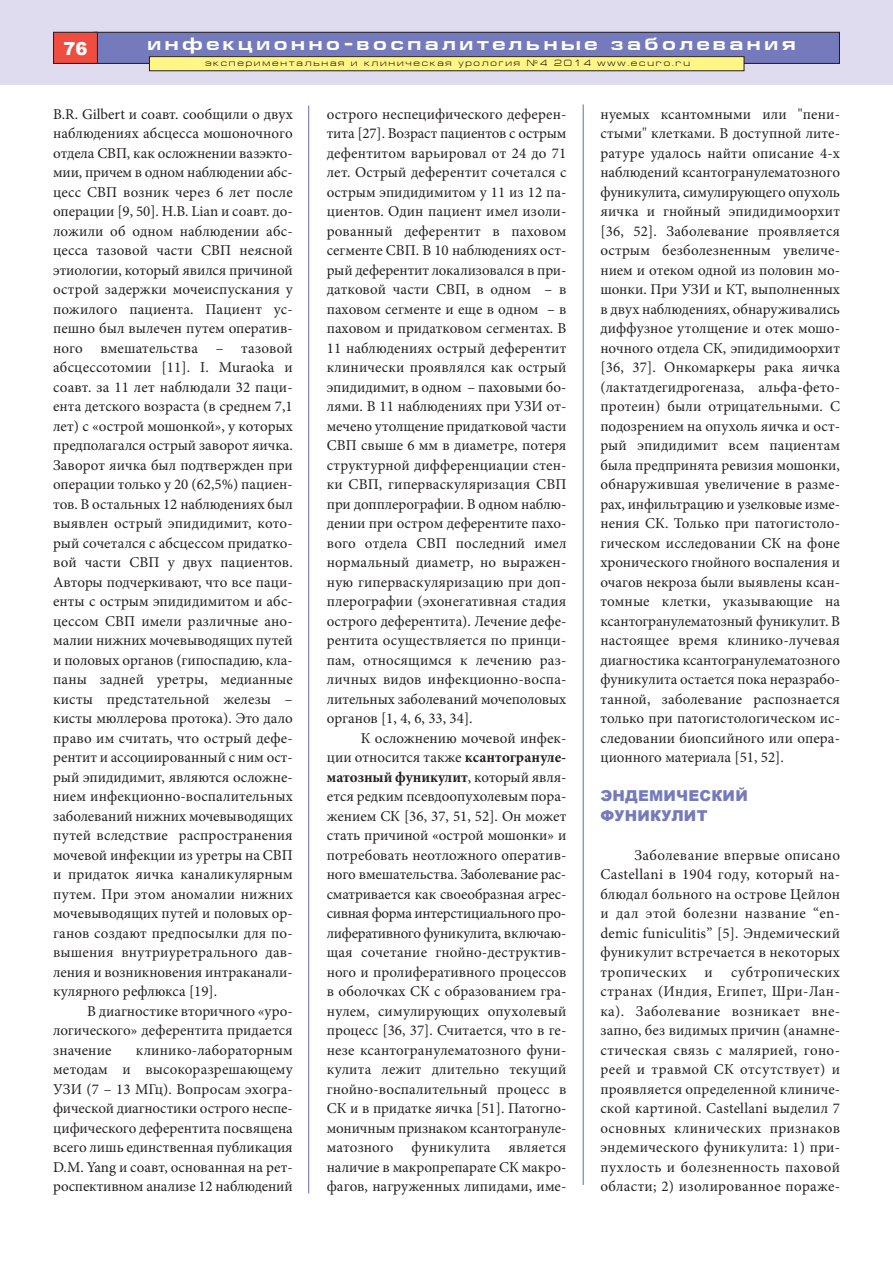
<style>
.page{position:relative;width:893px;height:1263px;background:#fff}
.page>*{position:absolute;margin:0;border:0;box-sizing:border-box;transform-origin:0 0}
.t1{font:700 18px "Europe Ext";letter-spacing:.2em;color:#fff}
.t2{font:900 18px "Arial";color:#fff}
.t3{font:15px/19.5px "Minion Pro";color:#231f20;text-align:justify}
.t4{font:900 15px/19.5px "Arial";letter-spacing:.015em;color:#747abb}
.t5{font:9px "Europe Ext";letter-spacing:.2em;color:#231f20}
.s1{font-weight:700}
</style>
<div class="page">
<div style="left:0;top:0;width:893px;height:85px;background:#dedcee"></div>
<div style="left:94px;top:32px;width:745px;height:31px;background:#747abb"></div>
<div style="left:94px;top:32px;width:746px;height:32px;border:1px solid #231f20"></div>
<div style="left:54px;top:32px;width:43px;height:31px;background:#ef4d40"></div>
<div style="left:53px;top:32px;width:45px;height:32px;border:1px solid #231f20"></div>
<div style="left:149px;top:57px;width:595px;height:14px;background:#fff685"></div>
<div style="left:149px;top:56px;width:595px;height:15px;border:1px solid #231f20"></div>
<hr style="left:308px;top:106px;width:1px;height:1087px;background:#747abb">
<hr style="left:583px;top:104px;width:1px;height:1081px;background:#747abb">
<p class="t2" style="left:64px;top:36px;width:26px">76</p>
<p class="t1" style="left:147px;top:37px;width:650px">инфекционно−воспалительные заболевания</p>
<p class="t5" style="left:205px;top:60px;width:486px">экспериментальная и клиническая урология №4 2014 www.ecuro.ru</p>
<p class="t3" style="left:53px;top:106px;width:241px">B.R. Gilbert и соавт. сообщили о двух наблюдениях абсцесса мошоночного отдела СВП, как осложнении вазэкто&shy;мии, причем в одном наблюдении абс&shy;цесс СВП возник через 6 лет после операции [9, 50]. H.B. Lian и соавт. до&shy;ложили об одном наблюдении абс&shy;цесса тазовой части СВП неясной этиологии, который явился причиной острой задержки мочеиспускания у пожилого пациента. Пациент ус&shy;пешно был вылечен путем оператив&shy;ного вмешательства – тазовой абсцессотомии [11]. I. Muraoka и соавт. за 11 лет наблюдали 32 паци&shy;ента детского возраста (в среднем 7,1 лет) с «острой мошонкой», у которых предполагался острый заворот яичка.<br>Заворот яичка был подтвержден при операции только у 20 (62,5%) пациен&shy;тов. В остальных 12 наблюдениях был выявлен острый эпидидимит, кото&shy;рый сочетался с абсцессом придатко&shy;вой части СВП у двух пациентов.<br>Авторы подчеркивают, что все паци&shy;енты с острым эпидидимитом и абс&shy;цессом СВП имели различные ано&shy;малии нижних мочевыводящих путей и половых органов (гипоспадию, кла&shy;паны задней уретры, медианные кисты предстательной железы – кисты мюллерова протока). Это дало право им считать, что острый дефе&shy;рентит и ассоциированный с ним ост&shy;рый эпидидимит, являются осложне&shy;нием инфекционно-воспалительных заболеваний нижних мочевыводящих путей вследствие распространения мочевой инфекции из уретры на СВП и придаток яичка каналикулярным путем. При этом аномалии нижних мочевыводящих путей и половых ор&shy;ганов создают предпосылки для по&shy;вышения внутриуретрального дав&shy;ления и возникновения интраканали&shy;кулярного рефлюкса [19].</p>
<p class="t3" style="left:53px;top:1003px;width:241px;text-indent:34px">В диагностике вторичного «уро&shy;логического» деферентита придается значение</p>
<p class="t3" style="left:53px;top:1042px;width:241px;text-indent:83px">клинико-лабораторным методам и высокоразрешающему УЗИ (7 – 13 МГц). Вопросам эхогра&shy;фической диагностики острого неспе&shy;цифического деферентита посвящена всего лишь единственная публикация D.M. Yang и соавт, основанная на рет&shy;роспективном анализе 12 наблюдений</p>
<p class="t3" style="left:327px;top:106px;width:241px">острого неспецифического деферен&shy;тита [27]. Возраст пациентов с острым дефентитом варьировал от 24 до 71 лет. Острый деферентит сочетался с острым эпидидимитом у 11 из 12 па&shy;циентов. Один пациент имел изоли&shy;рованный деферентит в паховом сегменте СВП. В 10 наблюдениях ост&shy;рый деферентит локализовался в при&shy;датковой части СВП, в одном – в паховом сегменте и еще в одном – в паховом и придатковом сегментах. В 11 наблюдениях острый деферентит клинически проявлялся как острый эпидидимит, в одном – паховыми бо&shy;лями. В 11 наблюдениях при УЗИ от&shy;мечено утолщение придатковой части СВП свыше 6 мм в диаметре, потеря структурной дифференциации стен&shy;ки СВП, гиперваскуляризация СВП при допплерографии. В одном наблю&shy;дении при остром деферентите пахо&shy;вого отдела СВП последний имел нормальный диаметр, но выражен&shy;ную гиперваскуляризацию при доп&shy;плерографии (эхонегативная стадия острого деферентита). Лечение дефе&shy;рентита осуществляется по принци&shy;пам, относящимся к лечению раз&shy;личных видов инфекционно-воспа&shy;лительных заболеваний мочеполовых органов [1, 4, 6, 33, 34].</p>
<p class="t3" style="left:327px;top:730px;width:241px;text-indent:34px">К осложнению мочевой инфек&shy;ции относится также <span class="s1">ксантогрануле&shy;матозный фуникулит</span>, который явля&shy;ется редким псевдоопухолевым пора&shy;жением СК [36, 37, 51, 52]. Он может стать причиной «острой мошонки» и потребовать неотложного оператив&shy;ного вмешательства. Заболевание рас&shy;сматривается как своеобразная агрес&shy;сивная форма интерстициального про&shy;лиферативного фуникулита, включаю&shy;щая сочетание гнойно-деструктив&shy;ного и пролиферативного процессов в оболочках СК с образованием гра&shy;нулем, симулирующих опухолевый процесс [36, 37]. Считается, что в ге&shy;незе ксантогранулематозного фуни&shy;кулита лежит длительно текущий гнойно-воспалительный процесс в СК и в придатке яичка [51]. Патогно&shy;моничным признаком ксантогрануле&shy;матозного фуникулита является наличие в макропрепарате СК макро&shy;фагов, нагруженных липидами, име-</p>
<p class="t3" style="left:600px;top:106px;width:241px">нуемых ксантомными или "пени&shy;стыми" клетками. В доступной лите&shy;ратуре удалось найти описание 4-х наблюдений ксантогранулематозного фуникулита, симулирующего опухоль яичка и гнойный эпидидимоорхит [36, 52]. Заболевание проявляется острым безболезненным увеличе&shy;нием и отеком одной из половин мо&shy;шонки. При УЗИ и КТ, выполненных в двух наблюдениях, обнаруживались диффузное утолщение и отек мошо&shy;ночного отдела СК, эпидидимоорхит [36, 37]. Онкомаркеры рака яичка (лактатдегидрогеназа, альфа-фето&shy;протеин) были отрицательными. С подозрением на опухоль яичка и ост&shy;рый эпидидимит всем пациентам была предпринята ревизия мошонки, обнаружившая увеличение в разме&shy;рах, инфильтрацию и узелковые изме&shy;нения СК. Только при патогистоло&shy;гическом исследовании СК на фоне хронического гнойного воспаления и очагов некроза были выявлены ксан&shy;томные клетки, указывающие на ксантогранулематозный фуникулит. В настоящее время клинико-лучевая диагностика ксантогранулематозного фуникулита остается пока неразрабо&shy;танной, заболевание распознается только при патогистологическом ис&shy;следовании биопсийного или опера&shy;ционного материала [51, 52].</p>
<p class="t4" style="left:600px;top:786px;width:149px">ЭНДЕМИЧЕСКИЙ<br>ФУНИКУЛИТ</p>
<p class="t3" style="left:600px;top:847px;width:241px;text-indent:34px">Заболевание впервые описано Castellani в 1904 году, который на&shy;блюдал больного на острове Цейлон и дал этой болезни название “en&shy;demic funiculitis” [5]. Эндемический фуникулит встречается в некоторых тропических и субтропических странах (Индия, Египет, Шри-Лан&shy;ка). Заболевание возникает вне&shy;запно, без видимых причин (анамне&shy;стическая связь с малярией, гоно&shy;реей и травмой СК отсутствует) и проявляется определенной клиниче&shy;ской картиной. Castellani выделил 7 основных клинических признаков эндемического фуникулита: 1) при&shy;пухлость и болезненность паховой области; 2) изолированное пораже-</p>
</div>
